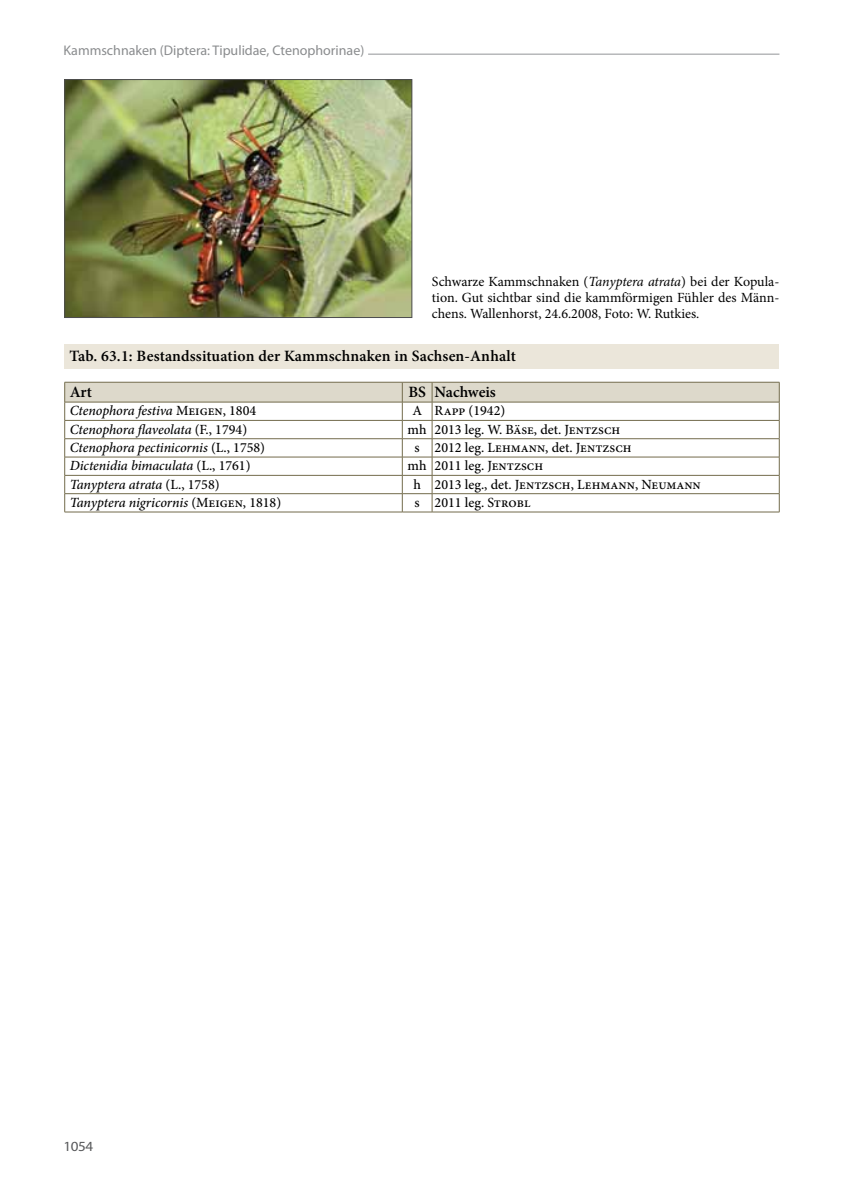
<style>
.page{position:relative;width:844px;height:1191px;background:#fff}
.page>*{position:absolute;margin:0;border:0;box-sizing:border-box;transform-origin:0 0}
.t1{font:600 15.75px "Minion Pro";letter-spacing:.005em;color:#000}
.t2{font:italic 500 14px "Minion Pro";letter-spacing:-.01em;color:#000}
.t3{font:14px/15.8px "Minion Pro";color:#000;text-align:justify}
.t4{font:500 14px "Minion Pro";color:#000}
.t5{font:14px "Myriad Pro";color:#8a8c8e}
.t6{font:14px "Myriad Pro";color:#58595b;scale:1.08 1}
.s1{font-style:italic}
.s2{font-style:normal}
</style>
<div class="page">
<hr style="left:368px;top:54px;width:411px;height:1px;background:#939598">
<svg style="left:64px;top:382px;width:715px;height:130px"></svg>
<hr style="left:64px;top:512px;width:338px;height:1px;background:#736b4c">
<hr style="left:402px;top:512px;width:30px;height:1px;background:#736b4c">
<hr style="left:432px;top:512px;width:347px;height:1px;background:#736b4c">
<img style="left:66px;top:81px;width:344px;height:235px">
<div style="left:64px;top:79px;width:348px;height:239px;border:1px solid #4d4d4f"></div>
<div style="left:64px;top:344px;width:715px;height:25px;background:#ebe6da"></div>
<p class="t5" style="left:63px;top:41px;width:302px">Kammschnaken (Diptera: Tipulidae, Ctenophorinae)</p>
<p class="t3" style="left:432px;top:274px;width:349px">Schwarze Kammschnaken (<span class="s1">Tanyptera atrata</span>) bei der Kopula&shy;tion. Gut sichtbar sind die kammförmigen Fühler des Männ&shy;chens. Wallenhorst, 24.6.2008, Foto: W. Rutkies.</p>
<p class="t1" style="left:69px;top:345px;width:448px">Tab. 63.1: Bestandssituation der Kammschnaken in Sachsen-Anhalt</p>
<p class="t1" style="left:70px;top:381px;width:24px">Art</p>
<p class="t1" style="left:408px;top:381px;width:89px">BS Nachweis</p>
<p class="t2" style="left:70px;top:401px;width:188px">Ctenophora festiva <span class="s2">Meigen, 1804</span></p>
<p class="t4" style="left:412px;top:401px;width:94px">A Rapp (1942)</p>
<p class="t2" style="left:70px;top:419px;width:179px">Ctenophora flaveolata <span class="s2">(F., 1794)</span></p>
<p class="t4" style="left:407px;top:420px;width:214px">mh 2013 leg. W. Bäse, det. Jentzsch</p>
<p class="t2" style="left:70px;top:438px;width:197px">Ctenophora pectinicornis <span class="s2">(L., 1758)</span></p>
<p class="t4" style="left:414px;top:438px;width:218px">s 2012 leg. Lehmann, det. Jentzsch</p>
<p class="t2" style="left:70px;top:456px;width:182px">Dictenidia bimaculata <span class="s2">(L., 1761)</span></p>
<p class="t4" style="left:407px;top:456px;width:137px">mh 2011 leg. Jentzsch</p>
<p class="t2" style="left:70px;top:474px;width:151px">Tanyptera atrata <span class="s2">(L., 1758)</span></p>
<p class="t4" style="left:413px;top:474px;width:289px">h 2013 leg., det. Jentzsch, Lehmann, Neumann</p>
<p class="t2" style="left:70px;top:493px;width:213px">Tanyptera nigricornis <span class="s2">(Meigen, 1818)</span></p>
<p class="t4" style="left:414px;top:493px;width:117px">s 2011 leg. Strobl</p>
<p class="t6" style="left:63px;top:1138px;width:29px">1054</p>
</div>
